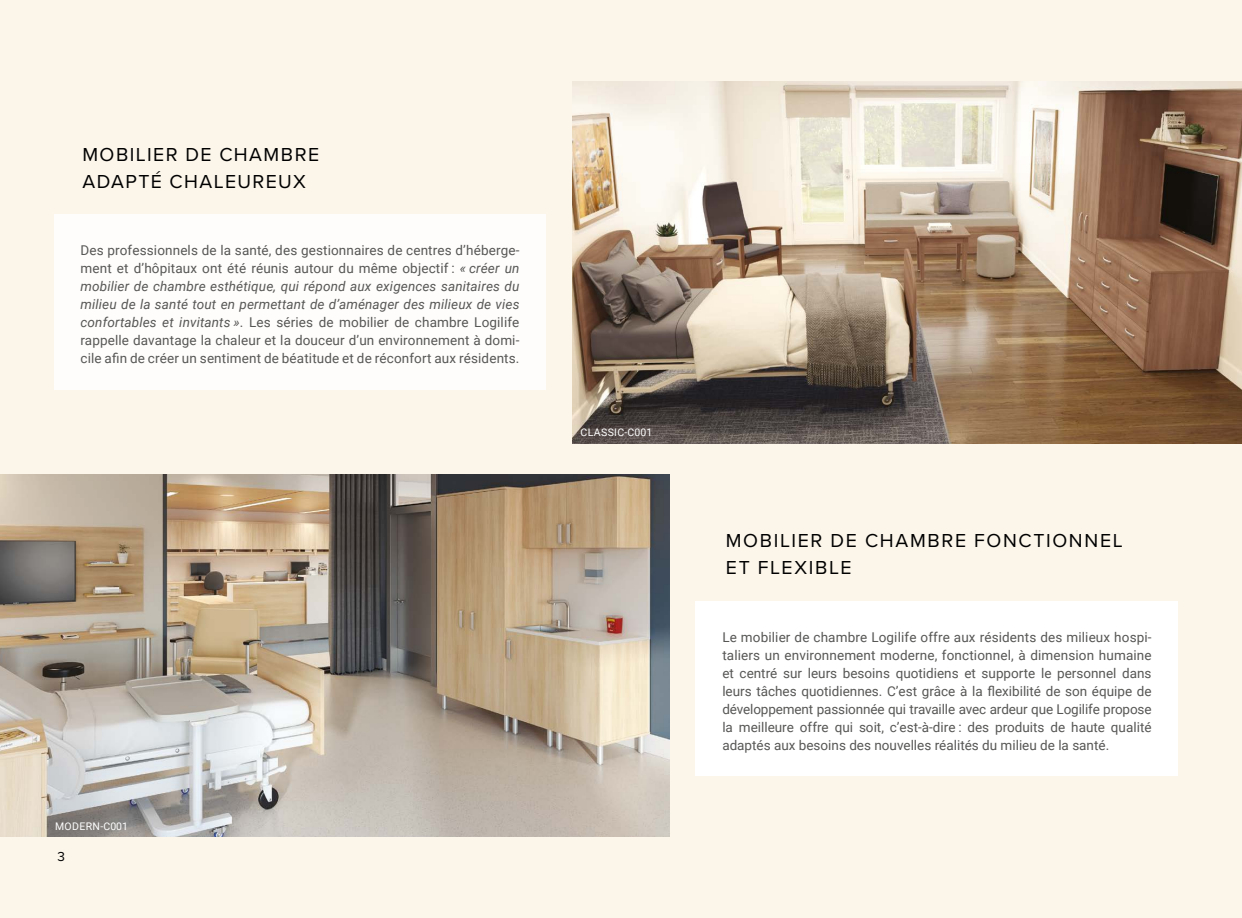
<style>
.page{position:relative;width:1242px;height:918px;background:#fbf5ea}
.page>*{position:absolute;margin:0;border:0;box-sizing:border-box;transform-origin:0 0}
.t1{font:19.5px/27px "Proxima Nova";letter-spacing:.08em;color:#000}
.t2{font:13.5px/18px "Roboto";letter-spacing:.005em;color:#575756;text-align:justify}
.t3{font:13.5px "Proxima Nova";color:#000}
.t4{font:10.5px "Roboto";letter-spacing:.035em;color:#fff}
.s1{font-style:italic}
</style>
<div class="page">
<img style="left:573px;top:81px;width:669px;height:363px">
<div style="left:54px;top:214px;width:492px;height:176px;background:#fff"></div>
<img style="left:0;top:474px;width:669px;height:363px">
<div style="left:696px;top:601px;width:482px;height:175px;background:#fff"></div>
<h1 class="t1" style="left:82px;top:140px;width:238px">MOBILIER DE CHAMBRE<br>ADAPTÉ CHALEUREUX</h1>
<p class="t2" style="left:81px;top:241px;width:440px">Des professionnels de la santé, des gestionnaires de centres d’héberge&shy;ment et d’hôpitaux ont été réunis autour du même objectif : <span class="s1">« créer un mobilier de chambre esthétique, qui répond aux exigences sanitaires du milieu de la santé tout en permettant de d’aménager des milieux de vies confortables et invitants »</span>. Les séries de mobilier de chambre Logilife rappelle davantage la chaleur et la douceur d’un environnement à domi&shy;cile afin de créer un sentiment de béatitude et de réconfort aux résidents.</p>
<p class="t4" style="left:581px;top:425px;width:73px">CLASSIC-C001</p>
<p class="t4" style="left:55px;top:818px;width:75px">MODERN-C001</p>
<p class="t3" style="left:57px;top:847px;width:9px">3</p>
<h1 class="t1" style="left:726px;top:527px;width:398px">MOBILIER DE CHAMBRE FONCTIONNEL<br>ET FLEXIBLE</h1>
<p class="t2" style="left:722px;top:627px;width:431px">Le mobilier de chambre Logilife offre aux résidents des milieux hospi&shy;taliers un environnement moderne, fonctionnel, à dimension humaine et centré sur leurs besoins quotidiens et supporte le personnel dans leurs tâches quotidiennes. C’est grâce à la flexibilité de son équipe de développement passionnée qui travaille avec ardeur que Logilife propose la meilleure offre qui soit, c’est-à-dire : des produits de haute qualité adaptés aux besoins des nouvelles réalités du milieu de la santé.</p>
</div>
